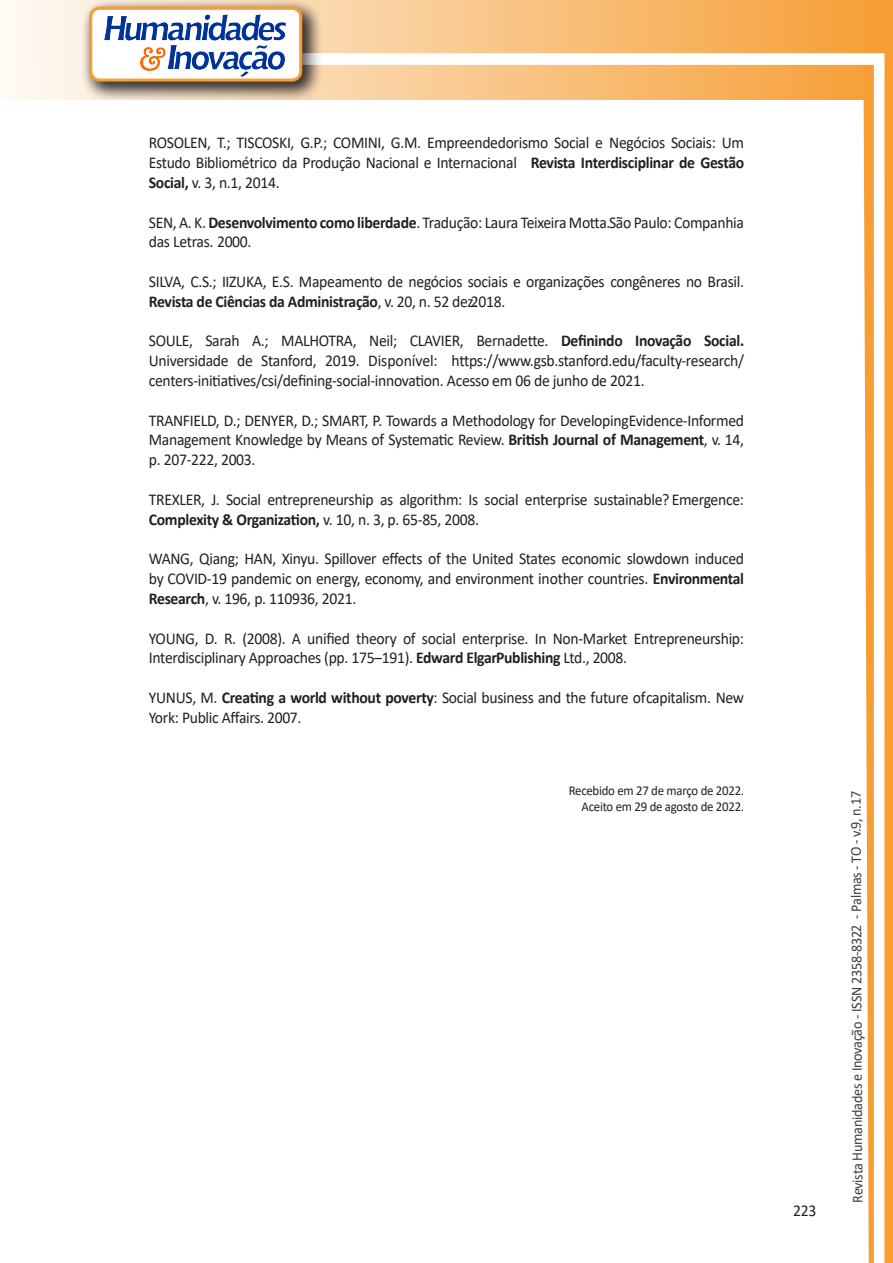
<style>
.page{position:relative;width:893px;height:1263px;background:#fff}
.page>*{position:absolute;margin:0;border:0;box-sizing:border-box;transform-origin:0 0}
.texto{font:16.5px/19.8px "Calibri";letter-spacing:-.02em;color:#231f20;scale:.95 1}
.t1{font:15px "Calibri";letter-spacing:-.025em;color:#3e3e3f;scale:.95 1}
.texto-2{font:13.5px "Calibri";letter-spacing:-.02em;color:#231f20;scale:.95 1}
.s1{font-weight:700}
</style>
<div class="page">
<svg style="left:5px;top:0;width:858px;height:100px;background:#f9c484"></svg>
<div style="left:302px;top:53px;width:582px;height:12px;background:#fff;border:2px solid #fff"></div>
<svg style="left:863px;top:0;width:30px;height:1263px"></svg>
<div style="left:81px;top:0;width:241px;height:102px;background:#231f20;opacity:.75"></div>
<div style="left:91px;top:8px;width:210px;height:72px;background:#fff;border-radius:9px"></div>
<img style="left:104px;top:14px;width:181px;height:62px">
<div style="left:89px;top:7px;width:213px;height:75px;border:3px solid #f69e34;border-radius:9px"></div>
<p class="texto" style="left:149px;top:133px;width:628px;text-align:justify">ROSOLEN, T.; TISCOSKI, G.P.; COMINI, G.M. Empreendedorismo Social e Negócios Sociais: Um Estudo Bibliométrico da Produção Nacional e Internacional <span class="s1">Revista Interdisciplinar de Gestão Social,</span> v. 3, n.1, 2014.</p>
<p class="texto" style="left:149px;top:212px;width:628px">SEN, A. K. <span class="s1">Desenvolvimento como liberdade</span>. Tradução: Laura Teixeira Motta. São Paulo: Companhia das Letras. 2000.</p>
<p class="texto" style="left:149px;top:271px;width:628px">SILVA, C.S.; IIZUKA, E.S. Mapeamento de negócios sociais e organizações congêneres no Brasil.<br><span class="s1">Revista de Ciências da Administração</span>, v. 20, n. 52 dez. 2018.</p>
<p class="texto" style="left:149px;top:331px;width:628px;text-align:justify">SOULE, Sarah A.; MALHOTRA, Neil; CLAVIER, Bernadette. <span class="s1">Definindo Inovação Social.<br></span>Universidade de Stanford, 2019. Disponível: https://www.gsb.stanford.edu/faculty-research/ centers-initiatives/csi/defining-social-innovation. Acesso em 06 de junho de 2021.</p>
<p class="texto" style="left:149px;top:410px;width:628px;text-align:justify">TRANFIELD, D.; DENYER, D.; SMART, P. Towards a Methodology for Developing Evidence-Informed Management Knowledge by Means of Systematic Review. <span class="s1">British Journal of Management</span>, v. 14, p. 207-222, 2003.</p>
<p class="texto" style="left:149px;top:489px;width:628px">TREXLER, J. Social entrepreneurship as algorithm: Is social enterprise sustainable? Emergence:<br><span class="s1">Complexity &amp; Organization,</span> v. 10, n. 3, p. 65-85, 2008.</p>
<p class="texto" style="left:149px;top:548px;width:628px;text-align:justify">WANG, Qiang; HAN, Xinyu. Spillover effects of the United States economic slowdown induced by COVID-19 pandemic on energy, economy, and environment in other countries. <span class="s1">Environmental Research</span>, v. 196, p. 110936, 2021.</p>
<p class="texto" style="left:149px;top:628px;width:628px">YOUNG, D. R. (2008). A unified theory of social enterprise. In Non-Market Entrepreneurship:<br>Interdisciplinary Approaches (pp. 175–191). <span class="s1">Edward Elgar Publishing</span> Ltd., 2008.</p>
<p class="texto" style="left:149px;top:687px;width:628px">YUNUS, M. <span class="s1">Creating a world without poverty</span>: Social business and the future of capitalism. New<br>York: Public Affairs. 2007.</p>
<p class="texto-2" style="left:569px;top:781px;width:186px">Recebido em 27 de março de 2022.</p>
<p class="texto-2" style="left:582px;top:797px;width:173px">Aceito em 29 de agosto de 2022.</p>
<p class="texto" style="left:793px;top:1200px;width:26px">223</p>
<p class="t1" style="left:846px;top:1203px;width:435px;rotate:-90deg">Revista Humanidades e Inovação - ISSN 2358-8322 - Palmas - TO - v.9, n.17</p>
</div>
